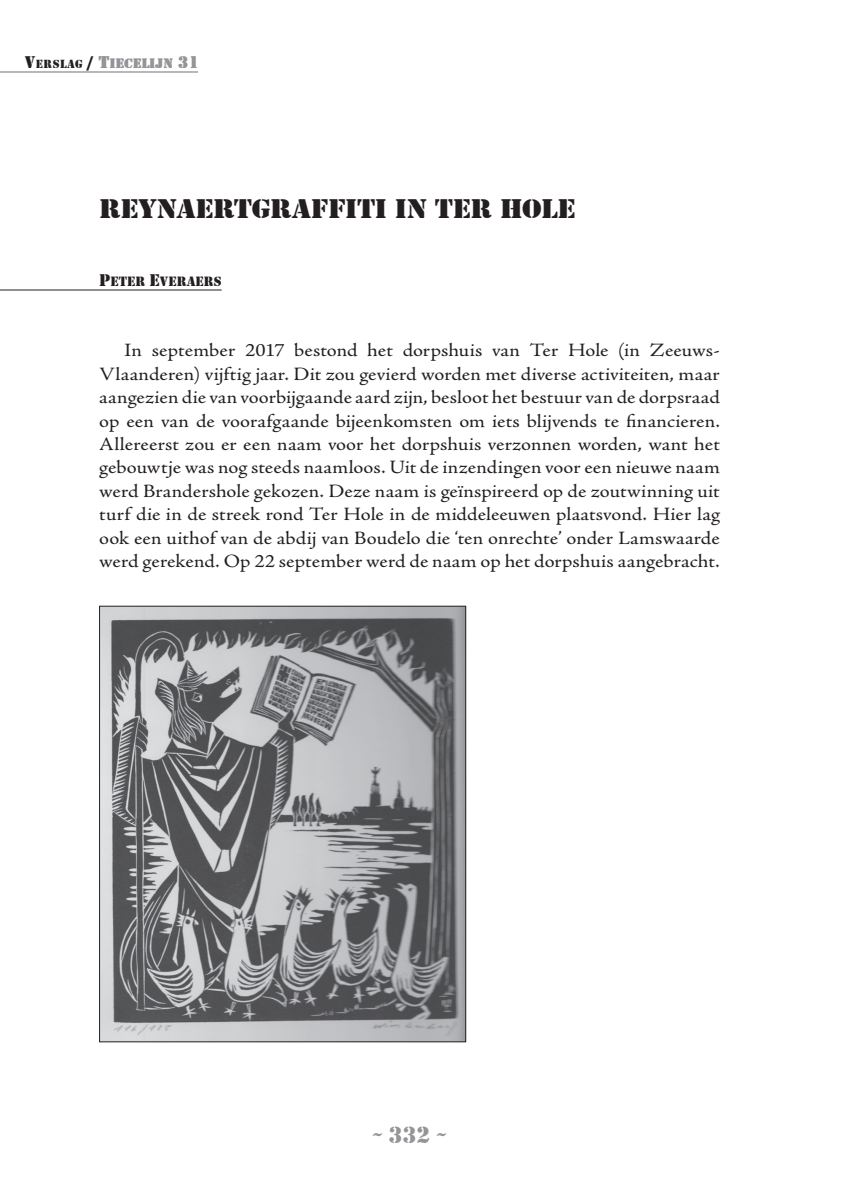
<style>
.page{position:relative;width:844px;height:1191px;background:#fff}
.page>*{position:absolute;margin:0;border:0;box-sizing:border-box;transform-origin:0 0}
.t1{font:28px "Stencil";letter-spacing:-.01em;color:#231f20;scale:1.1 1}
.t2{font:24.5px "Stencil";color:#939598}
.t3{font:18.9px/23.4px "Adobe Jenson Pro";letter-spacing:.005em;color:#231f20;text-align:justify;scale:1.1 1}
.t4{font:14px "Stencil";letter-spacing:.03em;color:#939598}
.t5{font:14px "Stencil";letter-spacing:.005em;color:#231f20}
.s1{font-size:17.5px}
.s2{font-size:17.5px;color:#231f20}
.s3{font-size:12.25px;color:#231f20}
</style>
<div class="page">
<hr style="left:0;top:71px;width:198px;height:1px;background:#939598">
<hr style="left:0;top:72px;width:198px;height:1px;background:#939598">
<hr style="left:0;top:289px;width:221px;height:1px;background:#231f20">
<img style="left:101px;top:608px;width:363px;height:432px">
<p class="t4" style="left:110px;top:55px;width:90px">IECELIJN <span class="s1">31</span></p>
<p class="t4" style="left:25px;top:55px;width:149px"><span class="s2">V</span><span class="s3">ERSLAG</span> <span class="s2">/</span> <span class="s1">T</span>IECELIJN</p>
<h1 class="t1" style="left:99px;top:192px;width:434px">REYNAERTGRAFFITI IN TER HOLE</h1>
<p class="t5" style="left:99px;top:273px;width:124px"><span class="s1">P</span>ETER <span class="s1">E</span>VERAERS</p>
<p class="t3" style="left:99px;top:339px;width:565px;text-indent:25px">In september 2017 bestond het dorpshuis van Ter Hole (in Zeeuws-Vlaanderen) vijftig jaar. Dit zou gevierd worden met diverse activiteiten, maar aangezien die van voorbijgaande aard zijn, besloot het bestuur van de dorpsraad op een van de voorafgaande bijeenkomsten om iets blijvends te financieren.<br>Allereerst zou er een naam voor het dorpshuis verzonnen worden, want het gebouwtje was nog steeds naamloos. Uit de inzendingen voor een nieuwe naam werd Brandershole gekozen. Deze naam is geïnspireerd op de zoutwinning uit turf die in de streek rond Ter Hole in de middeleeuwen plaatsvond. Hier lag ook een uithof van de abdij van Boudelo die ‘ten onrechte’ onder Lamswaarde werd gerekend. Op 22 september werd de naam op het dorpshuis aangebracht.</p>
<p class="t2" style="left:373px;top:1120px;width:75px">~ 332 ~</p>
</div>
